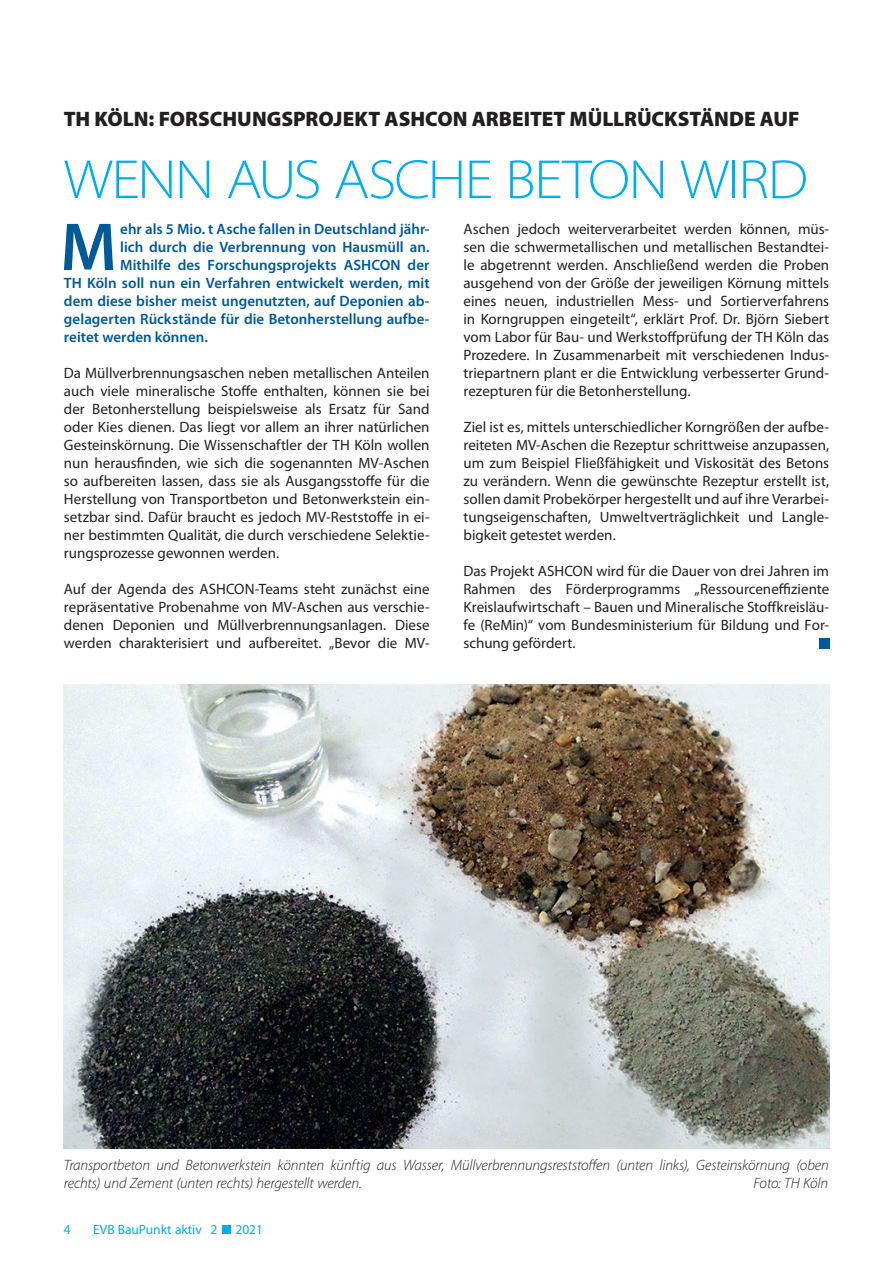
<style>
.page{position:relative;width:893px;height:1263px;background:#fff}
.page>*{position:absolute;margin:0;border:0;box-sizing:border-box;transform-origin:0 0}
.t1{font:600 68.4px "Myriad Pro";color:#005999}
.t2{font:300 semi-expanded 55.5px "Myriad Pro";letter-spacing:-.03em;color:#00aeef}
.t3{font:900 21px "Myriad Pro";color:#231f20}
.t4{font:15px/18px "Myriad Pro";color:#231f20;text-align:justify}
.t5{font:600 15px "Myriad Pro";color:#005999}
.t6{font:italic 300 15px/18px "Myriad Pro";letter-spacing:-.005em;color:#231f20}
.t7{font:13.5px "Myriad Pro";color:#00aeef}
</style>
<div class="page">
<div style="left:222px;top:1225px;width:9px;height:9px;background:#00aeef"></div>
<div style="left:819px;top:638px;width:10px;height:10px;background:#005999"></div>
<img style="left:64px;top:684px;width:765px;height:464px">
<h3 class="t3" style="left:64px;top:108px;width:737px">TH KÖLN: FORSCHUNGSPROJEKT ASHCON ARBEITET MÜLLRÜCKSTÄNDE AUF</h3>
<h2 class="t2" style="left:64px;top:146px;width:746px">WENN AUS ASCHE BETON WIRD</h2>
<h1 class="t1" style="left:60px;top:221px;width:58px">M</h1>
<p class="t5" style="left:120px;top:223px;width:311px">ehr als 5 Mio. t Asche fallen in Deutschland jähr-</p>
<p class="t5" style="left:120px;top:241px;width:311px">lich durch die Verbrennung von Hausmüll an.</p>
<p class="t5" style="left:120px;top:259px;width:311px">Mithilfe des Forschungsprojekts ASHCON der</p>
<p class="t5" style="left:64px;top:277px;width:367px">TH Köln soll nun ein Verfahren entwickelt werden, mit</p>
<p class="t5" style="left:64px;top:295px;width:367px">dem diese bisher meist ungenutzten, auf Deponien ab-</p>
<p class="t5" style="left:64px;top:313px;width:367px">gelagerten Rückstände für die Betonherstellung aufbe-</p>
<p class="t5" style="left:64px;top:331px;width:146px">reitet werden können.</p>
<p class="t4" style="left:64px;top:364px;width:367px">Da Müllverbrennungsaschen neben metallischen Anteilen auch viele mineralische Stoffe enthalten, können sie bei der Betonherstellung beispielsweise als Ersatz für Sand oder Kies dienen. Das liegt vor allem an ihrer natürlichen Gesteinskörnung. Die Wissenschaftler der TH Köln wollen nun herausfinden, wie sich die sogenannten MV-Aschen so aufbereiten lassen, dass sie als Ausgangsstoffe für die Herstellung von Transportbeton und Betonwerkstein ein&shy;setzbar sind. Dafür braucht es jedoch MV-Reststoffe in ei&shy;ner bestimmten Qualität, die durch verschiedene Selektie&shy;rungsprozesse gewonnen werden.</p>
<p class="t4" style="left:64px;top:580px;width:367px">Auf der Agenda des ASHCON-Teams steht zunächst eine repräsentative Probenahme von MV-Aschen aus verschie&shy;denen Deponien und Müllverbrennungsanlagen. Diese werden charakterisiert und aufbereitet. „Bevor die MV-</p>
<p class="t4" style="left:463px;top:220px;width:367px">Aschen jedoch weiterverarbeitet werden können, müs&shy;sen die schwermetallischen und metallischen Bestandtei&shy;le abgetrennt werden. Anschließend werden die Proben ausgehend von der Größe der jeweiligen Körnung mittels eines neuen, industriellen Mess- und Sortierverfahrens in Korngruppen eingeteilt“, erklärt Prof. Dr. Björn Siebert vom Labor für Bau- und Werkstoffprüfung der TH Köln das Prozedere. In Zusammenarbeit mit verschiedenen Indus&shy;triepartnern plant er die Entwicklung verbesserter Grund&shy;rezepturen für die Betonherstellung.</p>
<p class="t4" style="left:463px;top:418px;width:367px">Ziel ist es, mittels unterschiedlicher Korngrößen der aufbe&shy;reiteten MV-Aschen die Rezeptur schrittweise anzupassen, um zum Beispiel Fließfähigkeit und Viskosität des Betons zu verändern. Wenn die gewünschte Rezeptur erstellt ist, sollen damit Probekörper hergestellt und auf ihre Verarbei&shy;tungseigenschaften, Umweltverträglichkeit und Langle&shy;bigkeit getestet werden.</p>
<p class="t4" style="left:463px;top:562px;width:367px">Das Projekt ASHCON wird für die Dauer von drei Jahren im Rahmen des Förderprogramms „Ressourceneffiziente Kreislaufwirtschaft – Bauen und Mineralische Stoffkreisläu&shy;fe (ReMin)“ vom Bundesministerium für Bildung und For&shy;schung gefördert.</p>
<p class="t6" style="left:64px;top:1157px;width:767px">Transportbeton und Betonwerkstein könnten künftig aus Wasser, Müllverbrennungsreststoffen (unten links), Gesteinskörnung (oben rechts) und Zement (unten rechts) hergestellt werden.</p>
<p class="t6" style="left:753px;top:1175px;width:76px">Foto: TH Köln</p>
<p class="t7" style="left:93px;top:1223px;width:110px">EVB BauPunkt aktiv</p>
<p class="t7" style="left:64px;top:1223px;width:8px">4</p>
<p class="t7" style="left:235px;top:1223px;width:29px">2021</p>
<p class="t7" style="left:210px;top:1223px;width:8px">2</p>
</div>
